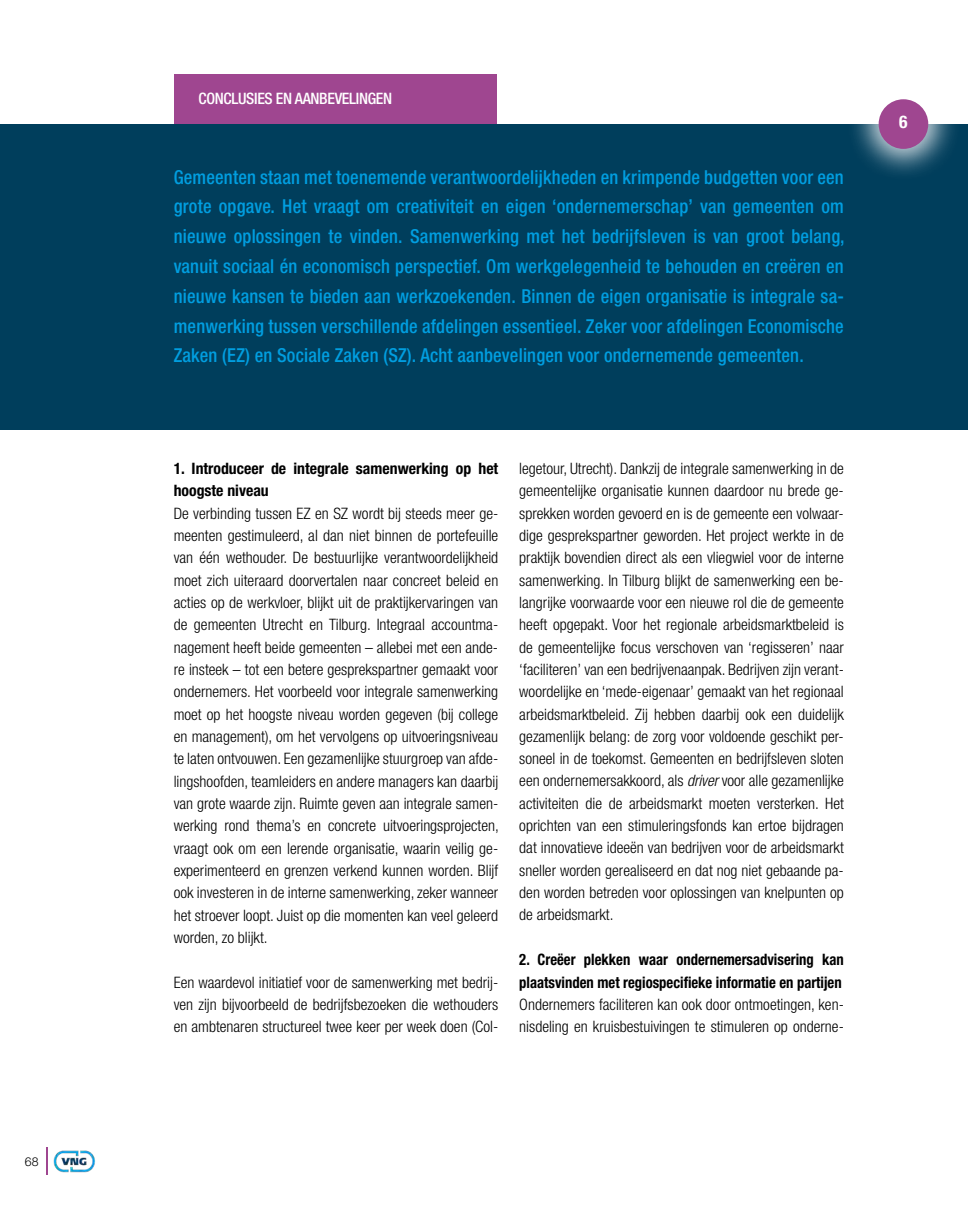
<style>
.page{position:relative;width:968px;height:1216px;background:#fff}
.page>*{position:absolute;margin:0;border:0;box-sizing:border-box;transform-origin:0 0}
.t1{font:500 condensed 19.25px/29.8px "Helvetica Neue";letter-spacing:.01em;color:#009ee0;text-align:justify;scale:.96 1}
.t2{font:700 condensed 17.5px "Helvetica Neue";color:#fff}
.t3{font:300 condensed 15.75px/22.4px "Helvetica Neue";color:#000;text-align:justify}
.t4{font:700 condensed 15.75px/22.4px "Helvetica Neue";color:#000;scale:.93 1}
.t5{font:700 condensed 15.75px/22.4px "Helvetica Neue";color:#000}
.t6{font:500 condensed 15.75px "Helvetica Neue";color:#fff}
.t7{font:300 12.25px "Helvetica Neue";color:#000}
.s1{font-style:italic}
</style>
<div class="page">
<svg style="left:46px;top:1147px;width:1px;height:27px"></svg>
<img style="left:54px;top:1150px;width:41px;height:22px">
<div style="left:174px;top:74px;width:322px;height:57px;background:#9f4690"></div>
<div style="left:0;top:124px;width:967px;height:305px;background:#003e5c"></div>
<div style="left:846px;top:67px;width:114px;height:114px;background:#fff;opacity:.81"></div>
<div style="left:878px;top:99px;width:50px;height:50px;background:#9f4690;border-radius:50%"></div>
<p class="t7" style="left:25px;top:1154px;width:15px">68</p>
<p class="t6" style="left:198px;top:89px;width:17px">Conclusies</p>
<p class="t6" style="left:276px;top:89px;width:28px">en aanbevelingen</p>
<p class="t1" style="left:174px;top:162px;width:700px">Gemeenten staan met toenemende verantwoordelijkheden en krimpende budgetten voor een grote opgave. Het vraagt om creativiteit en eigen ‘ondernemerschap’ van gemeenten om nieuwe oplossingen te vinden. Samenwerking met het bedrijfsleven is van groot belang, vanuit sociaal én economisch perspectief. Om werkgelegenheid te behouden en creëren en nieuwe kansen te bieden aan werkzoekenden. Binnen de eigen organisatie is integrale sa&shy;menwerking tussen verschillende afdelingen essentieel. Zeker voor afdelingen Economische Zaken (EZ) en Sociale Zaken (SZ). Acht aanbevelingen voor ondernemende gemeenten.</p>
<p class="t5" style="left:174px;top:457px;width:326px">1. Introduceer de integrale samenwerking op het hoogste niveau</p>
<p class="t3" style="left:174px;top:501px;width:326px">De verbinding tussen EZ en SZ wordt bij steeds meer ge&shy;meenten gestimuleerd, al dan niet binnen de portefeuille van één wethouder. De bestuurlijke verantwoordelijkheid moet zich uiteraard doorvertalen naar concreet beleid en acties op de werkvloer, blijkt uit de praktijkervaringen van de gemeenten Utrecht en Tilburg. Integraal accountma&shy;nagement heeft beide gemeenten – allebei met een ande&shy;re insteek – tot een betere gesprekspartner gemaakt voor ondernemers. Het voorbeeld voor integrale samenwerking moet op het hoogste niveau worden gegeven (bij college en management), om het vervolgens op uitvoeringsniveau te laten ontvouwen. Een gezamenlijke stuurgroep van afde&shy;lingshoofden, teamleiders en andere managers kan daarbij van grote waarde zijn. Ruimte geven aan integrale samen&shy;werking rond thema’s en concrete uitvoeringsprojecten, vraagt ook om een lerende organisatie, waarin veilig ge&shy;ëxperimenteerd en grenzen verkend kunnen worden. Blijf ook investeren in de interne samenwerking, zeker wanneer het stroever loopt. Juist op die momenten kan veel geleerd worden, zo blijkt.</p>
<p class="t3" style="left:174px;top:970px;width:326px">Een waardevol initiatief voor de samenwerking met bedrij&shy;ven zijn bijvoorbeeld de bedrijfsbezoeken die wethouders en ambtenaren structureel twee keer per week doen (Col-</p>
<p class="t3" style="left:519px;top:457px;width:326px">legetour, Utrecht). Dankzij de integrale samenwerking in de gemeentelijke organisatie kunnen daardoor nu brede ge&shy;sprekken worden gevoerd en is de gemeente een volwaar&shy;dige gesprekspartner geworden. Het project werkte in de praktijk bovendien direct als een vliegwiel voor de interne samenwerking. In Tilburg blijkt de samenwerking een be&shy;langrijke voorwaarde voor een nieuwe rol die de gemeente heeft opgepakt. Voor het regionale arbeidsmarktbeleid is de gemeentelijke focus verschoven van ‘regisseren’ naar ‘faciliteren’ van een bedrijvenaanpak. Bedrijven zijn verant&shy;woordelijke en ‘mede-eigenaar’ gemaakt van het regionaal arbeidsmarktbeleid. Zij hebben daarbij ook een duidelijk gezamenlijk belang: de zorg voor voldoende geschikt per&shy;soneel in de toekomst. Gemeenten en bedrijfsleven sloten een ondernemersakkoord, als <span class="s1">driver</span> voor alle gezamenlijke activiteiten die de arbeidsmarkt moeten versterken. Het oprichten van een stimuleringsfonds kan ertoe bijdragen dat innovatieve ideeën van bedrijven voor de arbeidsmarkt sneller worden gerealiseerd en dat nog niet gebaande pa&shy;den worden betreden voor oplossingen van knelpunten op de arbeidsmarkt.</p>
<p class="t4" style="left:519px;top:948px;width:350px">2. Creëer plekken waar ondernemersadvisering kan plaatsvinden met regiospecifieke informatie en partijen</p>
<p class="t3" style="left:519px;top:993px;width:326px">Ondernemers faciliteren kan ook door ontmoetingen, ken&shy;nisdeling en kruisbestuivingen te stimuleren op onderne-</p>
<p class="t2" style="left:898px;top:111px;width:10px">6</p>
</div>
